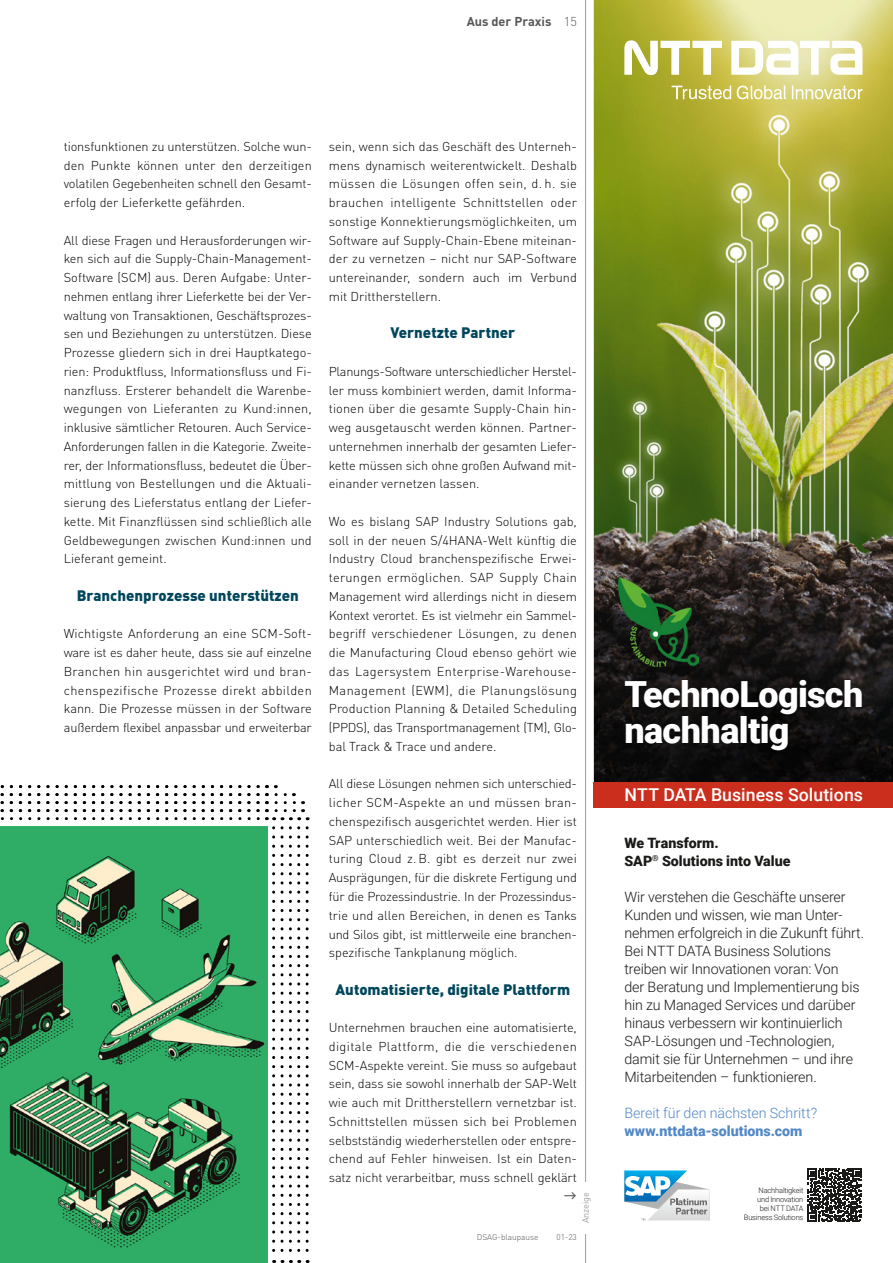
<style>
.page{position:relative;width:893px;height:1263px;background:#fff}
.page>*{position:absolute;margin:0;border:0;box-sizing:border-box;transform-origin:0 0}
.t1{font:900 36px/36px "Roboto";letter-spacing:-.02em;color:#fff}
.t2{font:500 17.7px "Roboto";color:#fff}
.t3{font:italic 16.5px "PFDIN Serif";color:#575756}
.t4{font:900 15px "DINOT";color:#00475c}
.t5{font:300 14.25px/18px "Roboto";letter-spacing:-.005em;color:#1a1a18}
.t6{font:900 14.25px/18px "Roboto";color:#1a1a18}
.t7{font:300 14.25px "Roboto";letter-spacing:-.005em;color:#5388c6}
.t8{font:900 14.25px "Roboto";color:#5388c6}
.t9{font:300 12.75px/18.8px "DINOT";letter-spacing:-.01em;color:#000;text-align:justify}
.t10{font:700 12.75px "DINOT";color:#575756}
.t11{font:300 12.75px "DINOT";color:#575756}
.t12{font:9px "DINOT";color:#9d9d9c}
.t13{font:300 8.25px "DINOT";color:#575756}
.t14{font:300 7.5px/9px "Roboto";letter-spacing:-.02em;color:#1a1a18;text-align:right}
</style>
<div class="page">
<hr style="left:585px;top:0;width:1px;height:1263px;background:#9d9d9c">
<div style="left:579px;top:1182px;width:13px;height:51px;background:#fff"></div>
<img style="left:0;top:827px;width:268px;height:436px">
<svg style="left:289px;top:828px;width:11px;height:435px"></svg>
<svg style="left:306px;top:828px;width:3px;height:435px"></svg>
<svg style="left:0;top:785px;width:308px;height:35px"></svg>
<svg style="left:272px;top:828px;width:11px;height:435px"></svg>
<img style="left:594px;top:0;width:299px;height:782px">
<svg style="left:624px;top:1170px;width:86px;height:50px"></svg>
<div style="left:594px;top:782px;width:299px;height:25px;background:#cb2e1c"></div>
<svg style="left:731px;top:41px;width:131px;height:34px"></svg>
<svg style="left:624px;top:40px;width:98px;height:35px"></svg>
<svg style="left:672px;top:86px;width:190px;height:13px"></svg>
<svg style="left:808px;top:1168px;width:54px;height:54px"></svg>
<img style="left:618px;top:577px;width:81px;height:89px">
<p class="t10" style="left:467px;top:11px;width:86px">Aus der Praxis</p>
<p class="t11" style="left:564px;top:12px;width:15px">15</p>
<p class="t9" style="left:64px;top:136px;width:250px">tionsfunktionen zu unterstützen. Solche wun&shy;den Punkte können unter den derzeitigen volatilen Gegebenheiten schnell den Gesamt&shy;erfolg der Lieferkette gefährden.</p>
<p class="t9" style="left:64px;top:230px;width:250px">All diese Fragen und Herausforderungen wir&shy;ken sich auf die Supply-Chain-Management-Software (SCM) aus. Deren Aufgabe: Unter&shy;nehmen entlang ihrer Lieferkette bei der Ver&shy;waltung von Transaktionen, Geschäftsprozes&shy;sen und Beziehungen zu unterstützen. Diese Prozesse gliedern sich in drei Hauptkatego&shy;rien: Produktfluss, Informationsfluss und Fi&shy;nanzfluss. Ersterer behandelt die Warenbe&shy;wegungen von Lieferanten zu Kund:innen, inklusive sämtlicher Retouren. Auch Service-Anforderungen fallen in die Kategorie. Zweite&shy;rer, der Informationsfluss, bedeutet die Über&shy;mittlung von Bestellungen und die Aktuali&shy;sierung des Lieferstatus entlang der Liefer&shy;kette. Mit Finanzflüssen sind schließlich alle Geldbewegungen zwischen Kund:innen und Lieferant gemeint.</p>
<p class="t4" style="left:77px;top:583px;width:224px">Branchenprozesse unterstützen</p>
<p class="t9" style="left:64px;top:623px;width:250px">Wichtigste Anforderung an eine SCM-Soft&shy;ware ist es daher heute, dass sie auf einzelne Branchen hin ausgerichtet wird und bran&shy;chenspezifische Prozesse direkt abbilden kann. Die Prozesse müssen in der Software außerdem flexibel anpassbar und erweiterbar</p>
<p class="t9" style="left:329px;top:136px;width:250px">sein, wenn sich das Geschäft des Unterneh&shy;mens dynamisch weiterentwickelt. Deshalb müssen die Lösungen offen sein, d. h. sie brauchen intelligente Schnittstellen oder sonstige Konnektierungsmöglichkeiten, um Software auf Supply-Chain-Ebene miteinan&shy;der zu vernetzen – nicht nur SAP-Software untereinander, sondern auch im Verbund mit Drittherstellern.</p>
<p class="t4" style="left:390px;top:321px;width:126px">Vernetzte Partner</p>
<p class="t9" style="left:329px;top:361px;width:250px">Planungs-Software unterschiedlicher Herstel&shy;ler muss kombiniert werden, damit Informa&shy;tionen über die gesamte Supply-Chain hin&shy;weg ausgetauscht werden können. Partner&shy;unternehmen innerhalb der gesamten Liefer&shy;kette müssen sich ohne großen Aufwand mit&shy;einander vernetzen lassen.</p>
<p class="t9" style="left:329px;top:511px;width:250px">Wo es bislang SAP Industry Solutions gab, soll in der neuen S/4HANA-Welt künftig die Industry Cloud branchenspezifische Erwei&shy;terungen ermöglichen. SAP Supply Chain Management wird allerdings nicht in diesem Kontext verortet. Es ist vielmehr ein Sammel&shy;begriff verschiedener Lösungen, zu denen die Manufacturing Cloud ebenso gehört wie das Lagersystem Enterprise-Warehouse-Management (EWM), die Planungslösung Production Planning &amp; Detailed Scheduling (PPDS), das Transportmanagement (TM), Glo&shy;bal Track &amp; Trace und andere.</p>
<p class="t9" style="left:329px;top:773px;width:250px">All diese Lösungen nehmen sich unterschied&shy;licher SCM-Aspekte an und müssen bran&shy;chenspezifisch ausgerichtet werden. Hier ist SAP unterschiedlich weit. Bei der Manufac&shy;turing Cloud z.B. gibt es derzeit nur zwei Ausprägungen, für die diskrete Fertigung und für die Prozessindustrie. In der Prozessindus&shy;trie und allen Bereichen, in denen es Tanks und Silos gibt, ist mittlerweile eine branchen&shy;spezifische Tankplanung möglich.</p>
<p class="t4" style="left:336px;top:977px;width:236px">Automatisierte, digitale Plattform</p>
<p class="t9" style="left:329px;top:1017px;width:250px">Unternehmen brauchen eine automatisierte, digitale Plattform, die die verschiedenen SCM-Aspekte vereint. Sie muss so aufgebaut sein, dass sie sowohl innerhalb der SAP-Welt wie auch mit Drittherstellern vernetzbar ist.<br>Schnittstellen müssen sich bei Problemen selbstständig wiederherstellen oder entspre&shy;chend auf Fehler hinweisen. Ist ein Daten&shy;satz nicht verarbeitbar, muss schnell geklärt</p>
<p class="t3" style="left:563px;top:1185px;width:15px">→</p>
<p class="t12" style="left:579px;top:1223px;width:33px;rotate:-90deg">Anzeige</p>
<p class="t13" style="left:477px;top:1231px;width:63px">DSAG-blaupause</p>
<p class="t13" style="left:556px;top:1231px;width:22px">01-23</p>
<h1 class="t1" style="left:624px;top:675px;width:240px">TechnoLogisch nachhaltig</h1>
<h2 class="t2" style="left:624px;top:783px;width:240px">NTT DATA Business Solutions</h2>
<p class="t6" style="left:624px;top:833px;width:168px">We Transform.<br>SAP<sup>®</sup> Solutions into Value</p>
<p class="t5" style="left:624px;top:887px;width:241px">Wir verstehen die Geschäfte unserer Kunden und wissen, wie man Unter&shy;nehmen erfolgreich in die Zukunft führt.<br>Bei NTT DATA Business Solutions treiben wir Innovationen voran: Von<br>der Beratung und Implementierung bis hin zu Managed Services und darüber hinaus verbessern wir kontinuierlich SAP-Lösungen und -Technologien, damit sie für Unternehmen – und ihre Mitarbeitenden – funktionieren.</p>
<p class="t7" style="left:624px;top:1103px;width:194px">Bereit für den nächsten Schritt?</p>
<p class="t8" style="left:624px;top:1121px;width:180px">www.nttdata-solutions.com</p>
<p class="t14" style="left:744px;top:1186px;width:61px">Nachhaltigkeit<br>und Innovation<br>bei NTT DATA<br>Business Solutions</p>
</div>
